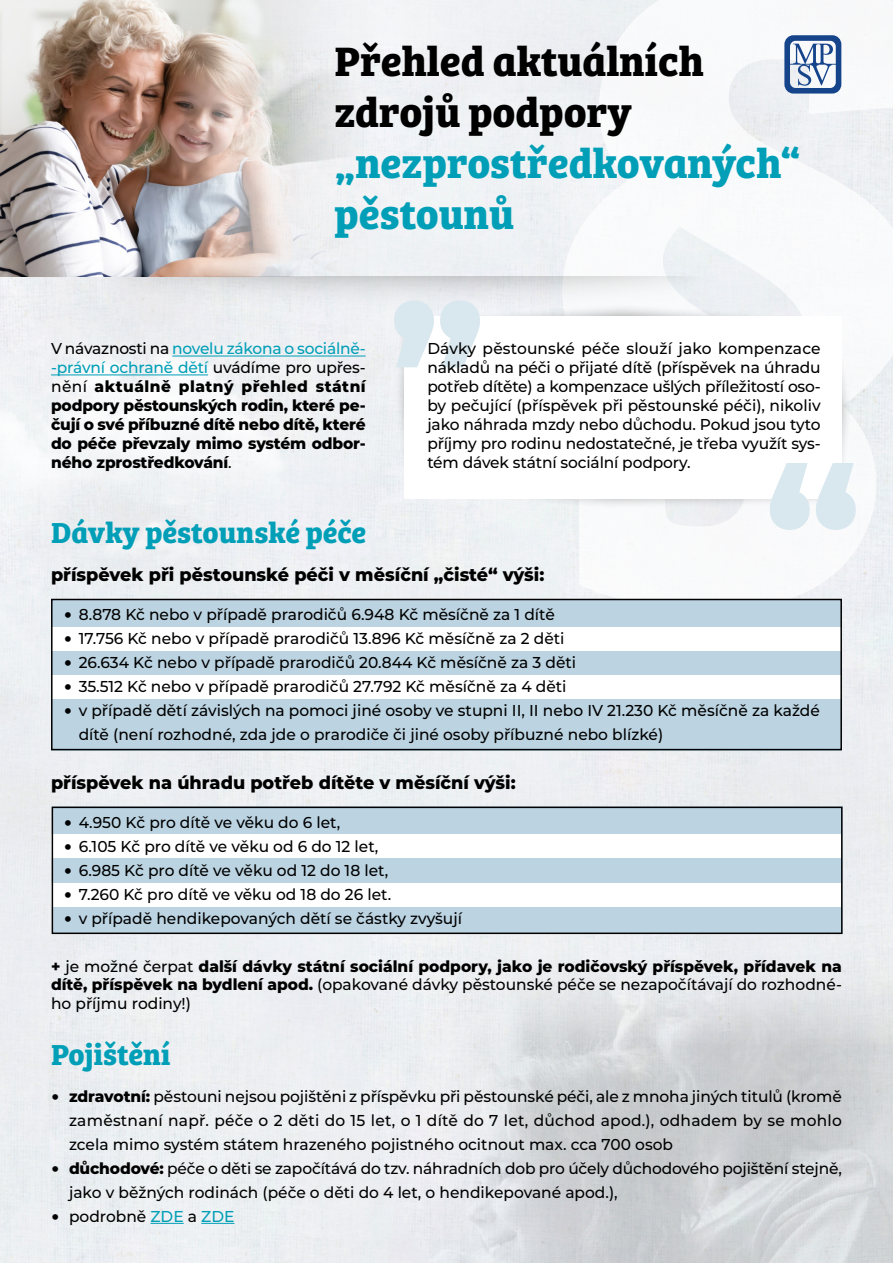
<style>
.page{position:relative;width:893px;height:1263px;background:#edeff2}
.page>*{position:absolute;margin:0;border:0;box-sizing:border-box;transform-origin:0 0}
.t1{font:700 42.6px/51px "Bree Serif";color:#000}
.t2{font:700 42.6px/51px "Bree Serif";color:#009fb7}
.t3{font:700 30px "Bree Serif";color:#009fb7}
.t4{font:800 18px "Montserrat";color:#000}
.t5{font:500 15.75px/18.9px "Montserrat";color:#000;text-align:justify}
.t6{font:800 15.75px/18.9px "Montserrat";letter-spacing:-.01em;color:#000;text-align:justify}
.s1{font-weight:500}
.s2{font-weight:500;color:#009fb7}
.s3{font-family:"Verdana";font-weight:400}
.s4{font-weight:800}
.s5{color:#009fb7}
</style>
<div class="page">
<svg style="left:562px;top:0;width:331px;height:611px"></svg>
<img style="left:238px;top:939px;width:655px;height:324px">
<div style="left:52px;top:807px;width:790px;height:127px;background:#bcd4e2"></div>
<div style="left:52px;top:835px;width:790px;height:23px;background:#fff"></div>
<div style="left:52px;top:883px;width:790px;height:23px;background:#fff"></div>
<div style="left:52px;top:807px;width:790px;height:127px;border:2px solid #000"></div>
<div style="left:52px;top:599px;width:790px;height:151px;background:#bcd4e2"></div>
<div style="left:394px;top:303px;width:458px;height:206px;background:#000;opacity:.49"></div>
<img style="left:0;top:293px;width:307px;height:281px">
<img style="left:107px;top:276px;width:613px;height:54px">
<img style="left:0;top:0;width:375px;height:276px">
<hr style="left:172px;top:356px;width:194px;height:1px;background:#009fb7">
<hr style="left:51px;top:374px;width:157px;height:1px;background:#009fb7">
<hr style="left:150px;top:1223px;width:34px;height:1px;background:#009fb7">
<hr style="left:201px;top:1223px;width:33px;height:1px;background:#009fb7">
<div style="left:405px;top:316px;width:437px;height:183px;background:#fff"></div>
<svg style="left:394px;top:300px;width:86px;height:67px"></svg>
<svg style="left:770px;top:463px;width:86px;height:67px"></svg>
<div style="left:51px;top:627px;width:790px;height:23px;background:#fff"></div>
<div style="left:51px;top:675px;width:790px;height:23px;background:#fff"></div>
<div style="left:51px;top:599px;width:791px;height:151px;border:2px solid #000"></div>
<svg style="left:784px;top:35px;width:57px;height:59px"></svg>
<h1 class="t1" style="left:335px;top:33px;width:371px">Přehled aktuálních zdrojů podpory</h1>
<h1 class="t2" style="left:335px;top:135px;width:468px">„nezprostředkovaných“ pěstounů</h1>
<p class="t6" style="left:51px;top:338px;width:316px"><span class="s1">V návaznosti na</span> <span class="s2">novelu zákona o sociálně--právní ochraně dětí</span> <span class="s1">uvádíme pro upřes&shy;nění</span> aktuálně platný přehled státní podpory pěstounských rodin, které pe&shy;čují o své příbuzné dítě nebo dítě, které do péče převzaly mimo systém odbor&shy;ného zprostředkování<span class="s1">.</span></p>
<h2 class="t3" style="left:51px;top:509px;width:317px">Dávky pěstounské péče</h2>
<p class="t5" style="left:427px;top:339px;width:395px">Dávky pěstounské péče slouží jako kompenzace nákladů na péči o přijaté dítě (příspěvek na úhradu potřeb dítěte) a kompenzace ušlých příležitostí oso&shy;by pečující (příspěvek při pěstounské péči), nikoliv jako náhrada mzdy nebo důchodu. Pokud jsou tyto příjmy pro rodinu nedostatečné, je třeba využít sys&shy;tém dávek státní sociální podpory.</p>
<p class="t4" style="left:51px;top:561px;width:495px">příspěvek při pěstounské péči v měsíční „čisté“ výši:</p>
<p class="t5" style="left:64px;top:604px;width:493px"><span class="s3">•</span> 8.878 Kč nebo v případě prarodičů 6.948 Kč měsíčně za 1 dítě</p>
<p class="t5" style="left:64px;top:628px;width:502px"><span class="s3">•</span> 17.756 Kč nebo v případě prarodičů 13.896 Kč měsíčně za 2 děti</p>
<p class="t5" style="left:64px;top:652px;width:514px"><span class="s3">•</span> 26.634 Kč nebo v případě prarodičů 20.844 Kč měsíčně za 3 děti</p>
<p class="t5" style="left:64px;top:676px;width:504px"><span class="s3">•</span> 35.512 Kč nebo v případě prarodičů 27.792 Kč měsíčně za 4 děti</p>
<p class="t5" style="left:79px;top:698px;width:743px;line-height:24px;text-indent:-15px"><span class="s3">•</span> v případě dětí závislých na pomoci jiné osoby ve stupni II, II nebo IV 21.230 Kč měsíčně za každé dítě (není rozhodné, zda jde o prarodiče či jiné osoby příbuzné nebo blízké)</p>
<p class="t4" style="left:51px;top:769px;width:466px">příspěvek na úhradu potřeb dítěte v měsíční výši:</p>
<p class="t5" style="left:64px;top:812px;width:278px"><span class="s3">•</span> 4.950 Kč pro dítě ve věku do 6 let,</p>
<p class="t5" style="left:64px;top:836px;width:316px"><span class="s3">•</span> 6.105 Kč pro dítě ve věku od 6 do 12 let,</p>
<p class="t5" style="left:64px;top:860px;width:326px"><span class="s3">•</span> 6.985 Kč pro dítě ve věku od 12 do 18 let,</p>
<p class="t5" style="left:64px;top:884px;width:329px"><span class="s3">•</span> 7.260 Kč pro dítě ve věku od 18 do 26 let.</p>
<p class="t5" style="left:64px;top:908px;width:400px"><span class="s3">•</span> v případě hendikepovaných dětí se částky zvyšují</p>
<p class="t6" style="left:51px;top:955px;width:792px">+ <span class="s1">je možné čerpat</span> další dávky státní sociální podpory, jako je rodičovský příspěvek, přídavek na dítě, příspěvek na bydlení apod. <span class="s1">(opakované dávky pěstounské péče se nezapočítávají do rozhodné&shy;ho příjmu rodiny!)</span></p>
<h2 class="t3" style="left:51px;top:1031px;width:121px">Pojištění</h2>
<p class="t5" style="left:69px;top:1083px;width:774px;line-height:24px;text-indent:-18px"><span class="s3">•</span> <span class="s4">zdravotní:</span> pěstouni nejsou pojištěni z příspěvku při pěstounské péči, ale z mnoha jiných titulů (kromě zaměstnaní např. péče o 2 děti do 15 let, o 1 dítě do 7 let, důchod apod.), odhadem by se mohlo zcela mimo systém státem hrazeného pojistného ocitnout max. cca 700 osob</p>
<p class="t5" style="left:69px;top:1155px;width:774px;line-height:24px;text-indent:-18px"><span class="s3">•</span> <span class="s4">důchodové:</span> péče o děti se započítává do tzv. náhradních dob pro účely důchodového pojištění stejně, jako v běžných rodinách (péče o děti do 4 let, o hendikepované apod.),</p>
<p class="t5" style="left:51px;top:1206px;width:185px"><span class="s3">•</span> podrobně <span class="s5">ZDE</span> a <span class="s5">ZDE</span></p>
</div>
